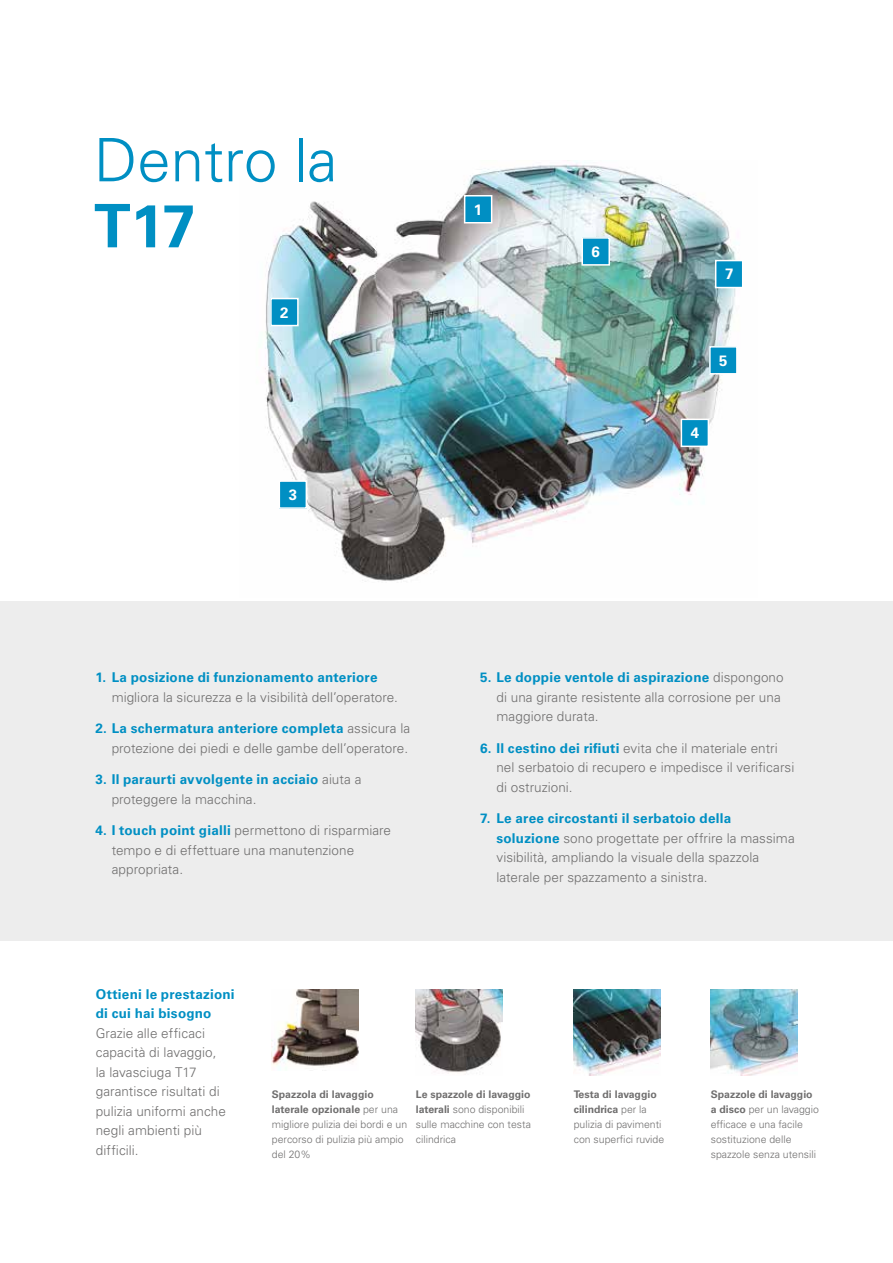
<style>
.page{position:relative;width:893px;height:1263px;background:#fff}
.page>*{position:absolute;margin:0;border:0;box-sizing:border-box;transform-origin:0 0}
.t1{font:300 60px "Univers LT Std";color:#008fc3}
.t2{font:700 60px "Univers LT Std";color:#008fc3}
.t3{font:700 15px "Univers LT Std";color:#fff}
.t4{font:300 13.5px/19.5px "Univers LT Std";letter-spacing:.005em;color:#706f6f}
.t5{font:700 13.5px/19.5px "Univers LT Std";letter-spacing:.015em;color:#008fc3}
.t6{font:300 10.5px/15px "Univers LT Std";color:#706f6f}
.s1{font-weight:700;color:#008fc3}
.s2{font-weight:300;color:#706f6f}
.s3{font-weight:700}
</style>
<div class="page">
<img style="left:265px;top:160px;width:471px;height:422px">
<div style="left:465px;top:196px;width:27px;height:27px;background:#008fc3"></div>
<div style="left:464px;top:195px;width:28px;height:28px;border:2px solid #fff"></div>
<div style="left:271px;top:299px;width:27px;height:27px;background:#008fc3"></div>
<div style="left:270px;top:298px;width:29px;height:28px;border:2px solid #fff"></div>
<div style="left:279px;top:481px;width:27px;height:27px;background:#008fc3"></div>
<div style="left:279px;top:480px;width:28px;height:29px;border:2px solid #fff"></div>
<div style="left:681px;top:419px;width:27px;height:27px;background:#008fc3"></div>
<div style="left:681px;top:419px;width:28px;height:28px;border:2px solid #fff"></div>
<div style="left:710px;top:347px;width:27px;height:27px;background:#008fc3"></div>
<div style="left:709px;top:346px;width:29px;height:29px;border:2px solid #fff"></div>
<div style="left:582px;top:238px;width:27px;height:27px;background:#008fc3"></div>
<div style="left:581px;top:237px;width:29px;height:29px;border:2px solid #fff"></div>
<div style="left:716px;top:261px;width:27px;height:27px;background:#008fc3"></div>
<div style="left:715px;top:260px;width:28px;height:28px;border:2px solid #fff"></div>
<div style="left:0;top:601px;width:893px;height:340px;background:#ededed"></div>
<img style="left:711px;top:989px;width:86px;height:86px">
<img style="left:416px;top:989px;width:86px;height:84px">
<img style="left:272px;top:989px;width:86px;height:81px">
<img style="left:574px;top:989px;width:86px;height:86px">
<h1 class="t1" style="left:94px;top:124px;width:245px">Dentro la</h1>
<h1 class="t2" style="left:94px;top:191px;width:103px">T17</h1>
<p class="t3" style="left:280px;top:303px;width:10px">2</p>
<p class="t3" style="left:289px;top:486px;width:10px">3</p>
<p class="t3" style="left:474px;top:201px;width:10px">1</p>
<p class="t3" style="left:592px;top:243px;width:10px">6</p>
<p class="t3" style="left:725px;top:265px;width:10px">7</p>
<p class="t3" style="left:719px;top:352px;width:10px">5</p>
<p class="t3" style="left:691px;top:424px;width:10px">4</p>
<p class="t5" style="left:95px;top:668px;width:284px">1. La posizione di funzionamento anteriore</p>
<p class="t4" style="left:112px;top:687px;width:288px">migliora la sicurezza e la visibilità dell’operatore.</p>
<p class="t4" style="left:95px;top:719px;width:316px;text-align:right"><span class="s1">2. La schermatura anteriore completa</span> assicura la protezione dei piedi e delle gambe dell’operatore.</p>
<p class="t5" style="left:112px;top:770px;width:251px;text-indent:-16px">3. Il paraurti avvolgente in acciaio <span class="s2">aiuta a proteggere la macchina.</span></p>
<p class="t4" style="left:112px;top:820px;width:281px;text-indent:-16px"><span class="s1">4. I touch point gialli</span> permettono di risparmiare tempo e di effettuare una manutenzione appropriata.</p>
<p class="t4" style="left:496px;top:668px;width:289px;text-indent:-16px"><span class="s1">5. Le doppie ventole di aspirazione</span> dispongono di una girante resistente alla corrosione per una maggiore durata.</p>
<p class="t4" style="left:496px;top:738px;width:299px;text-indent:-16px"><span class="s1">6. Il cestino dei rifiuti</span> evita che il materiale entri nel serbatoio di recupero e impedisce il verificarsi di ostruzioni.</p>
<p class="t4" style="left:496px;top:808px;width:300px;text-indent:-16px"><span class="s1">7. Le aree circostanti il serbatoio della soluzione</span> sono progettate per offrire la massima visibilità, ampliando la visuale della spazzola laterale per spazzamento a sinistra.</p>
<p class="t5" style="left:96px;top:984px;width:140px">Ottieni le prestazioni di cui hai bisogno</p>
<p class="t4" style="left:96px;top:1023px;width:132px">Grazie alle efficaci capacità di lavaggio, la lavasciuga T17 garantisce risultati di pulizia uniformi anche negli ambienti più difficili.</p>
<p class="t6" style="left:272px;top:1087px;width:137px"><span class="s3">Spazzola di lavaggio laterale opzionale</span> per una migliore pulizia dei bordi e un percorso di pulizia più ampio del 20%</p>
<p class="t6" style="left:574px;top:1087px;width:92px"><span class="s3">Testa di lavaggio cilindrica</span> per la pulizia di pavimenti con superfici ruvide</p>
<p class="t6" style="left:416px;top:1087px;width:117px"><span class="s3">Le spazzole di lavaggio laterali</span> sono disponibili sulle macchine con testa cilindrica</p>
<p class="t6" style="left:711px;top:1087px;width:110px"><span class="s3">Spazzole di lavaggio a disco</span> per un lavaggio efficace e una facile sostituzione delle spazzole senza utensili</p>
</div>
